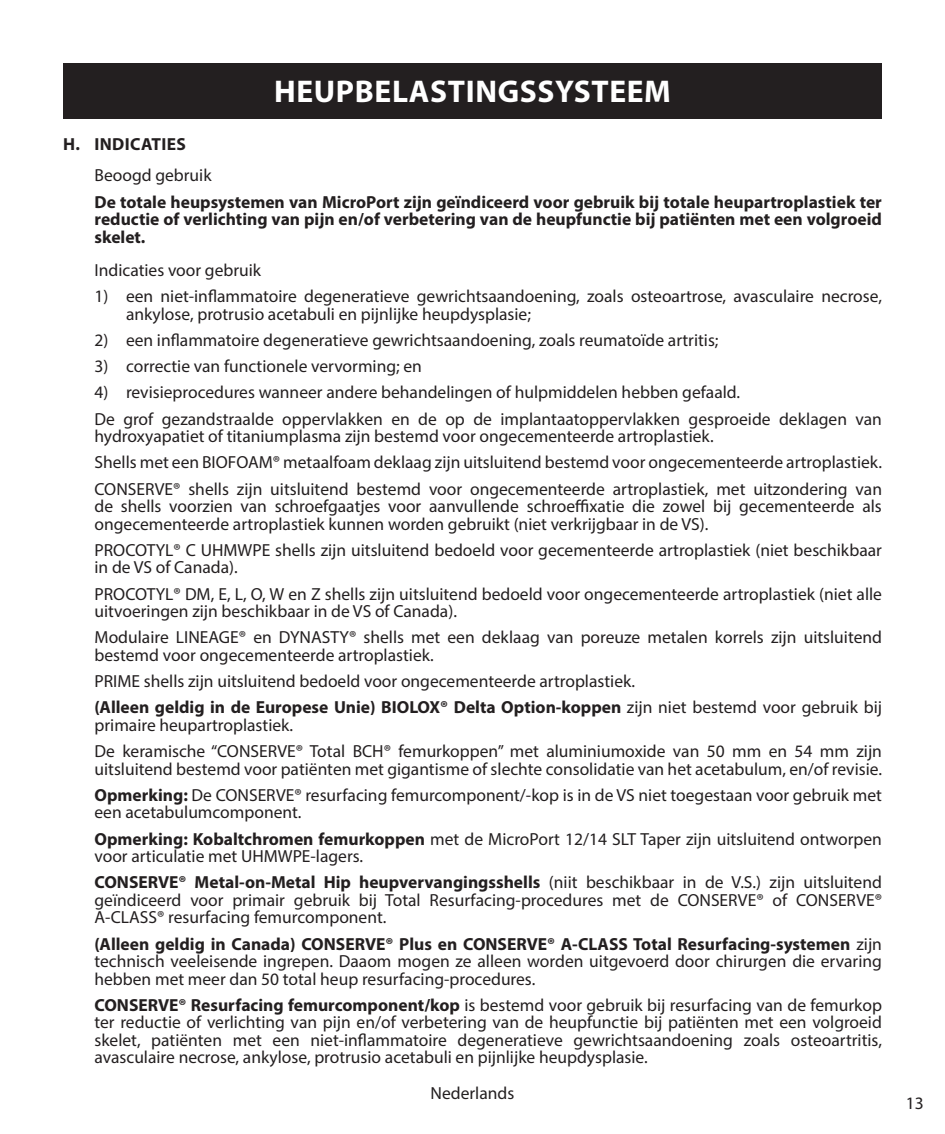
<style>
.page{position:relative;width:945px;height:1134px;background:#fff}
.page>*{position:absolute;margin:0;border:0;box-sizing:border-box;transform-origin:0 0}
.t1{font:700 31.5px "Myriad Pro";letter-spacing:.02em;color:#fff}
.Body_Text__1__indent{font:17.5px/17.5px "Myriad Pro";color:#231f20}
.Numbers_indent_1{font:17.5px/17.5px "Myriad Pro";color:#231f20}
.Body_Text__1__indent-2{font:700 17.5px/17.5px "Myriad Pro";color:#231f20;text-align:justify}
.Sub_Heads_caps_Bold{font:700 17.5px "Myriad Pro";letter-spacing:.02em;color:#231f20}
.s1{font-weight:400}
.s2{font-weight:700}
</style>
<div class="page">
<div style="left:63px;top:63px;width:819px;height:55px;background:#231f20"></div>
<p class="t1" style="left:274px;top:71px;width:398px">HEUPBELASTINGSSYSTEEM</p>
<p class="Sub_Heads_caps_Bold" style="left:63px;top:133px;width:124px">H. INDICATIES</p>
<p class="Body_Text__1__indent" style="left:94px;top:166px;width:119px">Beoogd gebruik</p>
<p class="Body_Text__1__indent-2" style="left:94px;top:192px;width:789px">De totale heupsystemen van MicroPort zijn geïndiceerd voor gebruik bij totale heupartroplastiek ter reductie of verlichting van pijn en/of verbetering van de heupfunctie bij patiënten met een volgroeid skelet.</p>
<p class="Body_Text__1__indent" style="left:94px;top:261px;width:168px">Indicaties voor gebruik</p>
<p class="Numbers_indent_1" style="left:126px;top:287px;width:757px;text-indent:-32px">1) een niet-inflammatoire degeneratieve gewrichtsaandoening, zoals osteoartrose, avasculaire necrose, ankylose, protrusio acetabuli en pijnlijke heupdysplasie;</p>
<p class="Numbers_indent_1" style="left:94px;top:331px;width:626px">2) een inflammatoire degeneratieve gewrichtsaandoening, zoals reumatoïde artritis;</p>
<p class="Numbers_indent_1" style="left:94px;top:357px;width:329px">3) correctie van functionele vervorming; en</p>
<p class="Numbers_indent_1" style="left:94px;top:383px;width:647px">4) revisieprocedures wanneer andere behandelingen of hulpmiddelen hebben gefaald.</p>
<p class="Body_Text__1__indent" style="left:94px;top:410px;width:789px">De grof gezandstraalde oppervlakken en de op de implantaatoppervlakken gesproeide deklagen van hydroxyapatiet of titaniumplasma zijn bestemd voor ongecementeerde artroplastiek.</p>
<p class="Body_Text__1__indent" style="left:94px;top:453px;width:789px">Shells met een BIOFOAM® metaalfoam deklaag zijn uitsluitend bestemd voor ongecementeerde artroplastiek.</p>
<p class="Body_Text__1__indent" style="left:94px;top:480px;width:789px;text-align:justify">CONSERVE® shells zijn uitsluitend bestemd voor ongecementeerde artroplastiek, met uitzondering van de shells voorzien van schroefgaatjes voor aanvullende schroeffixatie die zowel bij gecementeerde als ongecementeerde artroplastiek kunnen worden gebruikt (niet verkrijgbaar in de VS).</p>
<p class="Body_Text__1__indent" style="left:94px;top:541px;width:789px">PROCOTYL® C UHMWPE shells zijn uitsluitend bedoeld voor gecementeerde artroplastiek (niet beschikbaar in de VS of Canada).</p>
<p class="Body_Text__1__indent" style="left:94px;top:585px;width:789px">PROCOTYL® DM, E, L, O, W en Z shells zijn uitsluitend bedoeld voor ongecementeerde artroplastiek (niet alle uitvoeringen zijn beschikbaar in de VS of Canada).</p>
<p class="Body_Text__1__indent" style="left:94px;top:628px;width:789px">Modulaire LINEAGE® en DYNASTY® shells met een deklaag van poreuze metalen korrels zijn uitsluitend bestemd voor ongecementeerde artroplastiek.</p>
<p class="Body_Text__1__indent" style="left:94px;top:672px;width:542px">PRIME shells zijn uitsluitend bedoeld voor ongecementeerde artroplastiek.</p>
<p class="Body_Text__1__indent-2" style="left:94px;top:698px;width:789px">(Alleen geldig in de Europese Unie) BIOLOX® Delta Option-koppen <span class="s1">zijn niet bestemd voor gebruik bij primaire heupartroplastiek.</span></p>
<p class="Body_Text__1__indent" style="left:94px;top:742px;width:789px">De keramische “CONSERVE® Total BCH® femurkoppen” met aluminiumoxide van 50 mm en 54 mm zijn uitsluitend bestemd voor patiënten met gigantisme of slechte consolidatie van het acetabulum, en/of revisie.</p>
<p class="Body_Text__1__indent" style="left:94px;top:786px;width:789px"><span class="s2">Opmerking:</span> De CONSERVE® resurfacing femurcomponent/-kop is in de VS niet toegestaan voor gebruik met een acetabulumcomponent.</p>
<p class="Body_Text__1__indent" style="left:94px;top:830px;width:789px"><span class="s2">Opmerking: Kobaltchromen femurkoppen</span> met de MicroPort 12/14 SLT Taper zijn uitsluitend ontworpen voor articulatie met UHMWPE-lagers.</p>
<p class="Body_Text__1__indent" style="left:94px;top:873px;width:789px;text-align:justify"><span class="s2">CONSERVE® Metal-on-Metal Hip heupvervangingsshells</span> (niit beschikbaar in de V.S.) zijn uitsluitend geïndiceerd voor primair gebruik bij Total Resurfacing-procedures met de CONSERVE® of CONSERVE® A-CLASS® resurfacing femurcomponent.</p>
<p class="Body_Text__1__indent" style="left:94px;top:935px;width:789px;text-align:justify"><span class="s2">(Alleen geldig in Canada) CONSERVE® Plus en CONSERVE® A-CLASS Total Resurfacing-systemen</span> zijn technisch veeleisende ingrepen. Daaom mogen ze alleen worden uitgevoerd door chirurgen die ervaring hebben met meer dan 50 total heup resurfacing-procedures.</p>
<p class="Body_Text__1__indent" style="left:94px;top:996px;width:789px;text-align:justify"><span class="s2">CONSERVE® Resurfacing femurcomponent/kop</span> is bestemd voor gebruik bij resurfacing van de femurkop ter reductie of verlichting van pijn en/of verbetering van de heupfunctie bij patiënten met een volgroeid skelet, patiënten met een niet-inflammatoire degeneratieve gewrichtsaandoening zoals osteoartritis, avasculaire necrose, ankylose, protrusio acetabuli en pijnlijke heupdysplasie.</p>
<p class="Body_Text__1__indent" style="left:431px;top:1084px;width:85px">Nederlands</p>
<p class="Body_Text__1__indent" style="left:906px;top:1094px;width:19px">13</p>
</div>
